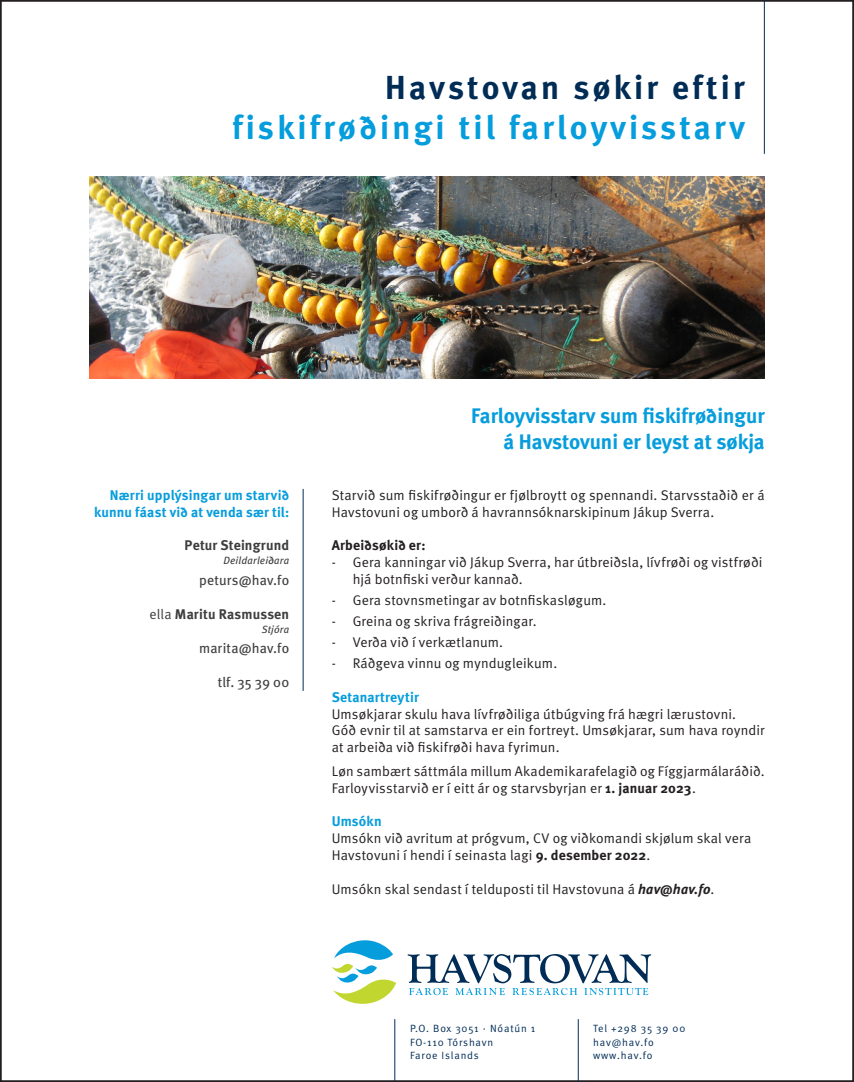
<style>
.page{position:relative;width:854px;height:1082px;background:#fff}
.page>*{position:absolute;margin:0;border:0;box-sizing:border-box;transform-origin:0 0}
.t1{font:700 33.25px "Meta";letter-spacing:.1em;color:#069ddc}
.t2{font:700 33.25px "Meta";letter-spacing:.1em;color:#002c55}
.Undir_YV{font:700 21px "Meta";color:#069ddc}
.Br_txt{font:14px/16.8px "Meta Normal";letter-spacing:.01em;color:#231f20}
.Br_txt-2{font:700 14px "Meta";letter-spacing:.015em;color:#069ddc}
.Myndatxt{font:14px "Meta";letter-spacing:.015em;color:#3e3e3f}
.Myndatxt-2{font:700 14px "Meta";letter-spacing:.01em;color:#3e3e3f}
.Br_txt-3{font:700 14px "Meta";letter-spacing:.015em;color:#231f20}
.Adressa_og_persónsup{font:10.5px "Meta Normal";letter-spacing:.08em;color:#002c55}
.Myndatxt-3{font:italic 10.5px "Meta";letter-spacing:.015em;color:#3e3e3f}
.s1{font-family:"Meta Normal";font-weight:400}
.s2{font-family:"Meta";font-weight:700}
.s3{font-family:"Meta";font-weight:700;font-style:italic}
</style>
<div class="page">
<hr style="left:394px;top:1019px;width:1px;height:62px;background:#002c55">
<hr style="left:577px;top:1019px;width:1px;height:62px;background:#002c55">
<svg style="left:331px;top:940px;width:65px;height:63px"></svg>
<svg style="left:407px;top:954px;width:244px;height:41px"></svg>
<hr style="left:763px;top:0;width:1px;height:154px;background:#002c55">
<img style="left:89px;top:176px;width:675px;height:202px">
<hr style="left:303px;top:489px;width:1px;height:202px;background:#002c55">
<p class="t2" style="left:385px;top:68px;width:361px">Havstovan søkir eftir</p>
<p class="t1" style="left:232px;top:108px;width:514px">fiskifrøðingi til farloyvisstarv</p>
<p class="Br_txt-2" style="left:110px;top:486px;width:181px">Nærri upplýsingar um starvið</p>
<p class="Br_txt-2" style="left:94px;top:503px;width:197px">kunnu fáast við at venda sær til:</p>
<p class="Myndatxt-2" style="left:184px;top:537px;width:106px">Petur Steingrund</p>
<p class="Myndatxt-3" style="left:223px;top:554px;width:67px">Deildarleiðara</p>
<p class="Myndatxt" style="left:199px;top:571px;width:92px">peturs@hav.fo</p>
<p class="Myndatxt-2" style="left:149px;top:605px;width:141px"><span class="s1">ella</span> Maritu Rasmussen</p>
<p class="Myndatxt-3" style="left:262px;top:623px;width:29px">Stjóra</p>
<p class="Myndatxt" style="left:199px;top:640px;width:92px">marita@hav.fo</p>
<p class="Myndatxt" style="left:218px;top:673px;width:73px">tlf. 35 39 00</p>
<p class="Undir_YV" style="left:471px;top:403px;width:295px">Farloyvisstarv sum fiskifrøðingur</p>
<p class="Undir_YV" style="left:503px;top:428px;width:263px">á Havstovuni er leyst at søkja</p>
<p class="Br_txt" style="left:331px;top:486px;width:434px">Starvið sum fiskifrøðingur er fjølbroytt og spennandi. Starvsstaðið er á<br>Havstovuni og umborð á havrannsóknarskipinum Jákup Sverra.</p>
<p class="Br_txt-3" style="left:331px;top:537px;width:95px">Arbeiðsøkið er:</p>
<p class="Br_txt" style="left:331px;top:554px;width:432px">- Gera kanningar við Jákup Sverra, har útbreiðsla, lívfrøði og vistfrøði</p>
<p class="Br_txt" style="left:352px;top:570px;width:171px">hjá botnfiski verður kannað.</p>
<p class="Br_txt" style="left:331px;top:591px;width:276px">- Gera stovnsmetingar av botnfiskasløgum.</p>
<p class="Br_txt" style="left:331px;top:612px;width:206px">- Greina og skriva frágreiðingar.</p>
<p class="Br_txt" style="left:331px;top:633px;width:173px">- Verða við í verkætlanum.</p>
<p class="Br_txt" style="left:331px;top:654px;width:227px">- Ráðgeva vinnu og myndugleikum.</p>
<p class="Br_txt-2" style="left:331px;top:688px;width:89px">Setanartreytir</p>
<p class="Br_txt" style="left:331px;top:705px;width:406px">Umsøkjarar skulu hava lívfrøðiliga útbúgving frá hægri lærustovni.</p>
<p class="Br_txt" style="left:331px;top:722px;width:434px">Góð evnir til at samstarva er ein fortreyt. Umsøkjarar, sum hava royndir at arbeiða við fiskifrøði hava fyrimun.</p>
<p class="Br_txt" style="left:331px;top:762px;width:434px">Løn sambært sáttmála millum Akademikarafelagið og Fíggjarmálaráðið.</p>
<p class="Br_txt" style="left:331px;top:779px;width:365px">Farloyvisstarvið er í eitt ár og starvsbyrjan er <span class="s2">1. januar 2023</span>.</p>
<p class="Br_txt-2" style="left:331px;top:813px;width:52px">Umsókn</p>
<p class="Br_txt" style="left:331px;top:829px;width:421px">Umsókn við avritum at prógvum, CV og viðkomandi skjølum skal vera</p>
<p class="Br_txt" style="left:331px;top:846px;width:320px">Havstovuni í hendi í seinasta lagi <span class="s2">9. desember 2022</span>.</p>
<p class="Br_txt" style="left:331px;top:880px;width:384px">Umsókn skal sendast í telduposti til Havstovuna á <span class="s3">hav@hav.fo</span>.</p>
<p class="Adressa_og_persónsup" style="left:410px;top:1022px;width:127px">P.O. Box 3051 · Nóatún 1</p>
<p class="Adressa_og_persónsup" style="left:410px;top:1035px;width:85px">FO-110 Tórshavn</p>
<p class="Adressa_og_persónsup" style="left:410px;top:1048px;width:70px">Faroe Islands</p>
<p class="Adressa_og_persónsup" style="left:593px;top:1022px;width:94px">Tel +298 35 39 00</p>
<p class="Adressa_og_persónsup" style="left:593px;top:1035px;width:62px">hav@hav.fo</p>
<p class="Adressa_og_persónsup" style="left:593px;top:1048px;width:61px">www.hav.fo</p>
</div>
